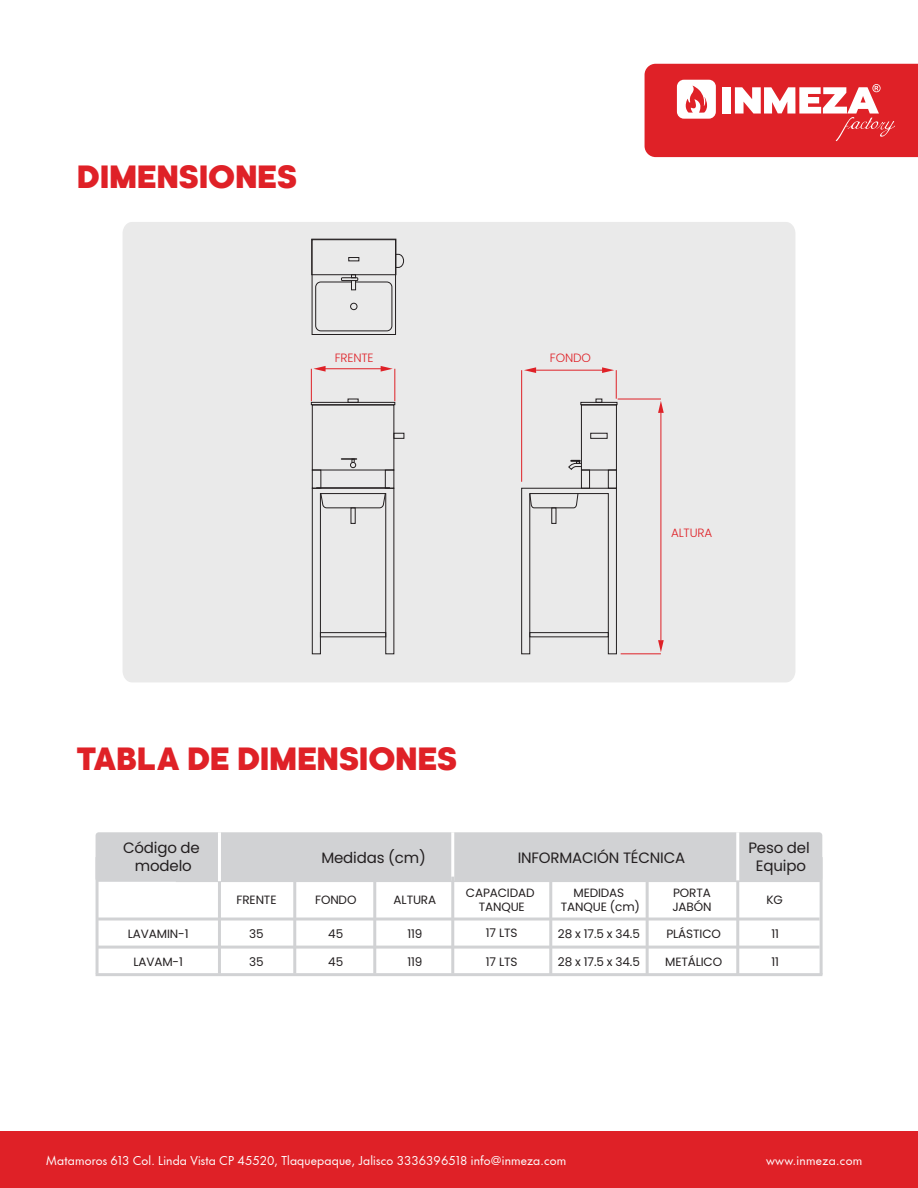
<style>
.page{position:relative;width:918px;height:1188px;background:#fff}
.page>*{position:absolute;margin:0;border:0;box-sizing:border-box;transform-origin:0 0}
.t1{font:30px "Kamerik 205 Regular 8";letter-spacing:-.01em;color:#df2127}
.t2{font:15px/18px "Poppins";letter-spacing:-.01em;color:#231f20;text-align:center}
.t3{font:12px/13.5px "Poppins";letter-spacing:-.01em;color:#231f20;text-align:center}
.t4{font:12px "Futura Now Headline";letter-spacing:.015em;color:#fff}
.t5{font:300 12px "Poppins";letter-spacing:-.01em;color:#df2127}
</style>
<div class="page">
<div style="left:0;top:1131px;width:918px;height:57px;background:#df2127"></div>
<svg style="left:645px;top:64px;width:273px;height:93px;background:#e4454a"></svg>
<div style="left:123px;top:222px;width:672px;height:460px;background:#eaeaea"></div>
<div style="left:96px;top:832px;width:726px;height:50px;background:#d1d2d4;border-radius:3px"></div>
<hr style="left:218px;top:878px;width:3px;height:96px;background:#d1d2d4">
<hr style="left:218px;top:832px;width:3px;height:49px;background:#fff">
<hr style="left:736px;top:832px;width:3px;height:49px;background:#fff">
<hr style="left:451px;top:832px;width:3px;height:49px;background:#fff">
<hr style="left:96px;top:857px;width:3px;height:117px;background:#d1d2d4">
<hr style="left:373px;top:870px;width:3px;height:104px;background:#d1d2d4">
<hr style="left:293px;top:870px;width:3px;height:104px;background:#d1d2d4">
<hr style="left:451px;top:877px;width:3px;height:97px;background:#d1d2d4">
<hr style="left:549px;top:869px;width:3px;height:105px;background:#d1d2d4">
<hr style="left:646px;top:879px;width:3px;height:95px;background:#d1d2d4">
<hr style="left:736px;top:881px;width:3px;height:93px;background:#d1d2d4">
<hr style="left:820px;top:857px;width:3px;height:118px;background:#d1d2d4">
<hr style="left:97px;top:918px;width:723px;height:3px;background:#d1d2d4">
<hr style="left:97px;top:946px;width:723px;height:3px;background:#d1d2d4">
<hr style="left:96px;top:973px;width:726px;height:3px;background:#d1d2d4">
<hr style="left:311px;top:369px;width:1px;height:32px;background:#df2127">
<hr style="left:323px;top:368px;width:59px;height:1px;background:#df2127">
<hr style="left:394px;top:369px;width:1px;height:32px;background:#df2127">
<svg style="left:313px;top:366px;width:13px;height:6px"></svg>
<svg style="left:381px;top:366px;width:12px;height:6px"></svg>
<hr style="left:521px;top:370px;width:1px;height:112px;background:#df2127">
<hr style="left:536px;top:370px;width:69px;height:1px;background:#df2127">
<svg style="left:524px;top:367px;width:12px;height:6px"></svg>
<hr style="left:618px;top:399px;width:43px;height:1px;background:#df2127">
<hr style="left:621px;top:653px;width:40px;height:1px;background:#df2127">
<hr style="left:661px;top:413px;width:1px;height:227px;background:#df2127">
<svg style="left:658px;top:401px;width:6px;height:12px"></svg>
<svg style="left:658px;top:640px;width:6px;height:12px"></svg>
<svg style="left:312px;top:487px;width:83px;height:168px;background:#dddcdc"></svg>
<div style="left:351px;top:507px;width:5px;height:17px;border:1px solid #231f20"></div>
<hr style="left:317px;top:487px;width:73px;height:1px;background:#231f20">
<div style="left:320px;top:632px;width:66px;height:5px;border:1px solid #231f20"></div>
<div style="left:312px;top:470px;width:9px;height:19px;border:1px solid #231f20"></div>
<div style="left:385px;top:470px;width:9px;height:19px;border:1px solid #231f20"></div>
<div style="left:312px;top:405px;width:82px;height:65px;border:1px solid #231f20"></div>
<div style="left:311px;top:402px;width:84px;height:3px;border:1px solid #231f20"></div>
<div style="left:348px;top:399px;width:11px;height:4px;border:1px solid #231f20"></div>
<svg style="left:342px;top:458px;width:14px;height:10px"></svg>
<div style="left:394px;top:433px;width:10px;height:6px;border:1px solid #231f20"></div>
<svg style="left:521px;top:487px;width:96px;height:168px;background:#dadada"></svg>
<div style="left:529px;top:632px;width:80px;height:5px;border:1px solid #231f20"></div>
<div style="left:580px;top:402px;width:37px;height:3px;border:1px solid #231f20"></div>
<svg style="left:596px;top:367px;width:21px;height:36px"></svg>
<div style="left:608px;top:470px;width:9px;height:19px;border:1px solid #231f20"></div>
<div style="left:581px;top:470px;width:9px;height:19px;border:1px solid #231f20"></div>
<div style="left:581px;top:405px;width:36px;height:65px;border:1px solid #231f20"></div>
<svg style="left:568px;top:460px;width:14px;height:9px"></svg>
<div style="left:591px;top:433px;width:16px;height:6px;border:1px solid #231f20"></div>
<div style="left:311px;top:239px;width:85px;height:36px;border:1px solid #231f20"></div>
<div style="left:348px;top:257px;width:11px;height:4px;border:1px solid #231f20"></div>
<div style="left:312px;top:239px;width:84px;height:96px;border:1px solid #231f20"></div>
<div style="left:350px;top:303px;width:7px;height:7px;border:1px solid #231f20;border-radius:50%"></div>
<svg style="left:351px;top:275px;width:5px;height:3px"></svg>
<div style="left:315px;top:282px;width:77px;height:49px;border:1px solid #231f20;border-radius:5px"></div>
<div style="left:351px;top:280px;width:5px;height:10px;border:1px solid #231f20"></div>
<div style="left:341px;top:278px;width:17px;height:3px;border:1px solid #231f20"></div>
<svg style="left:395px;top:254px;width:9px;height:14px"></svg>
<h1 class="t1" style="left:77px;top:160px;width:222px">DIMENSIONES</h1>
<p class="t5" style="left:335px;top:351px;width:40px">FRENTE</p>
<p class="t5" style="left:550px;top:351px;width:43px">FONDO</p>
<p class="t5" style="left:671px;top:526px;width:43px">ALTURA</p>
<h1 class="t1" style="left:77px;top:742px;width:382px">TABLA DE DIMENSIONES</h1>
<p class="t2" style="left:123px;top:839px;width:78px">Código de modelo</p>
<p class="t2" style="left:321px;top:849px;width:106px">Medidas (cm)</p>
<p class="t2" style="left:518px;top:849px;width:169px">INFORMACIÓN TÉCNICA</p>
<p class="t2" style="left:748px;top:839px;width:63px">Peso del<br>Equipo</p>
<p class="t3" style="left:237px;top:893px;width:41px">FRENTE</p>
<p class="t3" style="left:315px;top:893px;width:43px">FONDO</p>
<p class="t3" style="left:394px;top:893px;width:44px">ALTURA</p>
<p class="t3" style="left:466px;top:887px;width:70px">CAPACIDAD<br>TANQUE</p>
<p class="t3" style="left:766px;top:893px;width:18px">KG</p>
<p class="t3" style="left:561px;top:887px;width:81px">MEDIDAS<br>TANQUE (cm)</p>
<p class="t3" style="left:672px;top:887px;width:41px;text-align:left">PORTA<br>JABÓN</p>
<p class="t3" style="left:328px;top:927px;width:16px">45</p>
<p class="t3" style="left:407px;top:927px;width:16px">119</p>
<p class="t3" style="left:558px;top:927px;width:83px">28 x 17.5 x 34.5</p>
<p class="t3" style="left:666px;top:927px;width:56px">PLÁSTICO</p>
<p class="t3" style="left:665px;top:955px;width:58px">METÁLICO</p>
<p class="t3" style="left:486px;top:926px;width:33px">17 LTS</p>
<p class="t3" style="left:128px;top:927px;width:62px">LAVAMIN-1</p>
<p class="t3" style="left:249px;top:927px;width:16px">35</p>
<p class="t3" style="left:133px;top:955px;width:51px">LAVAM-1</p>
<p class="t3" style="left:772px;top:927px;width:9px">11</p>
<p class="t3" style="left:249px;top:955px;width:16px">35</p>
<p class="t3" style="left:328px;top:955px;width:16px">45</p>
<p class="t3" style="left:407px;top:955px;width:16px">119</p>
<p class="t3" style="left:486px;top:955px;width:33px">17 LTS</p>
<p class="t3" style="left:558px;top:955px;width:83px">28 x 17.5 x 34.5</p>
<p class="t3" style="left:772px;top:955px;width:9px">11</p>
<p class="t4" style="left:46px;top:1151px;width:521px">Matamoros 613 Col. Linda Vista CP 45520, Tlaquepaque, Jalisco 3336396518 info@inmeza.com</p>
<p class="t4" style="left:766px;top:1151px;width:98px">www.inmeza.com</p>
</div>
